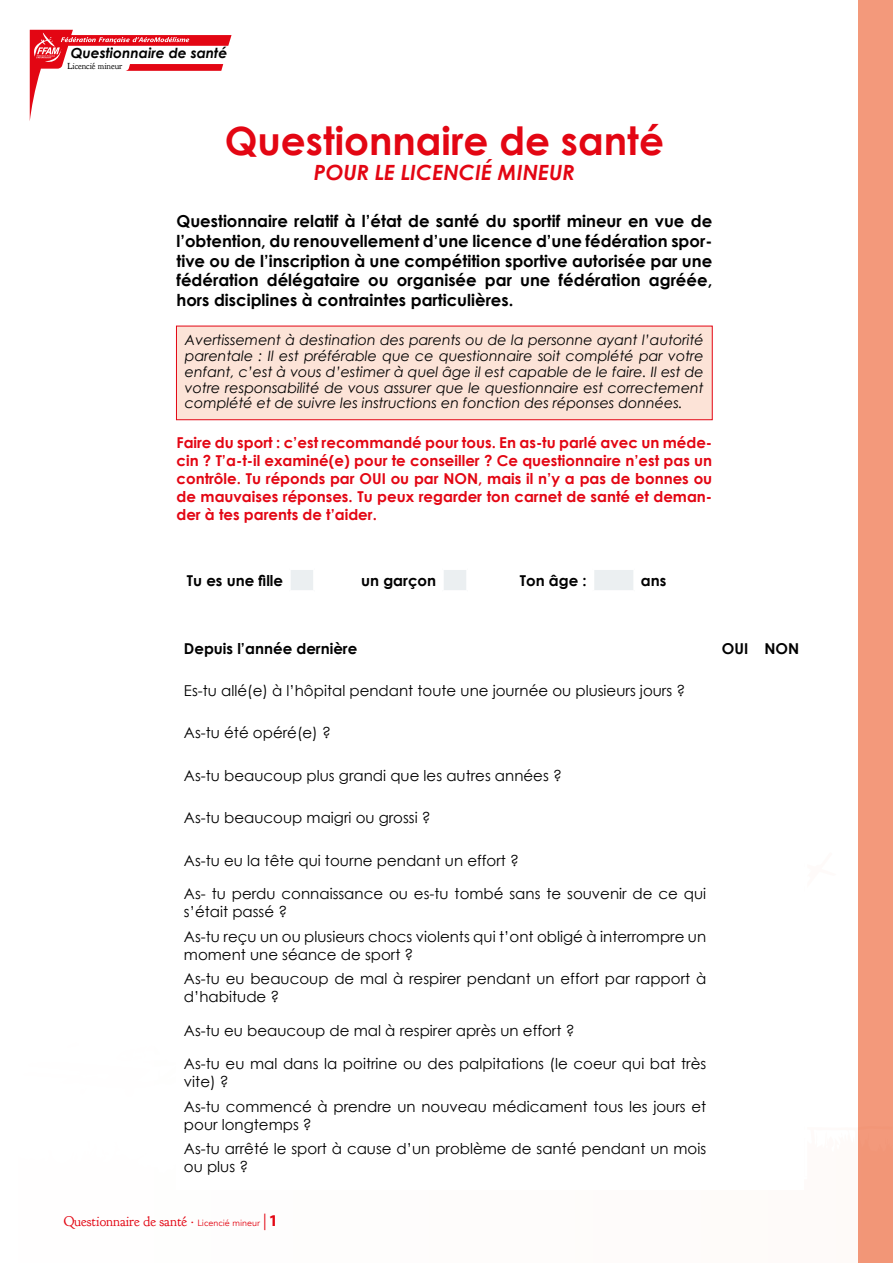
<style>
.page{position:relative;width:893px;height:1263px;background:#fff}
.page>*{position:absolute;margin:0;border:0;box-sizing:border-box;transform-origin:0 0}
.t1{font:700 39px "Century Gothic";color:#e30613}
.t2{font:italic 700 21px "Century Gothic";color:#e30613}
.t3{font:700 16.5px/19.8px "Century Gothic";color:#000;text-align:justify}
.t4{font:15px/18px "Century Gothic";color:#000}
.t5{font:700 15px/18px "Century Gothic";color:#e30613;text-align:justify}
.t6{font:700 15px "Century Gothic";color:#000}
.t7{font:italic 14.25px/15.8px "Century Gothic";color:#000;text-align:justify}
.t8{font:13.95px "Goudy Bookletter 1911";color:#e30613}
.t9{font:italic 700 13.95px "Century Gothic";color:#000}
.t10{font:9px "Goudy Bookletter 1911";color:#000}
.s1{font-family:"Avenir";font-size:9px}
.s2{font-family:"Myriad Pro";font-style:italic;font-stretch:condensed;font-size:16.5px}
.s3{font-family:"Myriad Pro";font-weight:700;font-size:16.5px}
</style>
<div class="page">
<svg style="left:30px;top:30px;width:202px;height:89px"></svg>
<div style="left:859px;top:0;width:34px;height:1263px;background:#f3997b"></div>
<div style="left:176px;top:326px;width:537px;height:94px;background:#fce3d7;border:1px solid #e30613"></div>
<svg style="left:291px;top:570px;width:342px;height:20px"></svg>
<hr style="left:313px;top:570px;width:3px;height:20px;background:#fff">
<hr style="left:441px;top:570px;width:3px;height:20px;background:#fff">
<hr style="left:466px;top:570px;width:3px;height:20px;background:#fff">
<hr style="left:591px;top:570px;width:3px;height:20px;background:#fff">
<p class="t9" style="left:71px;top:44px;width:158px">Questionnaire de santé</p>
<p class="t10" style="left:67px;top:60px;width:57px">Licencié mineur</p>
<h1 class="t1" style="left:225px;top:116px;width:441px">Questionnaire de santé</h1>
<h2 class="t2" style="left:314px;top:159px;width:262px">POUR LE LICENCIÉ MINEUR</h2>
<p class="t3" style="left:176px;top:211px;width:537px">Questionnaire relatif à l’état de santé du sportif mineur en vue de l’obtention, du renouvellement d’une licence d’une fédération spor&shy;tive ou de l’inscription à une compétition sportive autorisée par une fédération délégataire ou organisée par une fédération agréée, hors disciplines à contraintes particulières.</p>
<p class="t7" style="left:185px;top:332px;width:520px">Avertissement à destination des parents ou de la personne ayant l’autorité parentale : Il est préférable que ce questionnaire soit complété par votre enfant, c’est à vous d’estimer à quel âge il est capable de le faire. Il est de votre responsabilité de vous assurer que le questionnaire est correctement complété et de suivre les instructions en fonction des réponses données.</p>
<p class="t5" style="left:176px;top:433px;width:537px">Faire du sport : c’est recommandé pour tous. En as-tu parlé avec un méde&shy;cin ? T’a-t-il examiné(e) pour te conseiller ? Ce questionnaire n’est pas un contrôle. Tu réponds par OUI ou par NON, mais il n’y a pas de bonnes ou de mauvaises réponses. Tu peux regarder ton carnet de santé et deman&shy;der à tes parents de t’aider.</p>
<p class="t6" style="left:187px;top:571px;width:98px">Tu es une fille</p>
<p class="t6" style="left:361px;top:571px;width:76px">un garçon</p>
<p class="t6" style="left:520px;top:571px;width:68px">Ton âge :</p>
<p class="t6" style="left:641px;top:571px;width:27px">ans</p>
<p class="t6" style="left:184px;top:639px;width:175px">Depuis l’année dernière</p>
<p class="t6" style="left:722px;top:639px;width:79px">OUI NON</p>
<p class="t4" style="left:184px;top:681px;width:503px">Es-tu allé(e) à l’hôpital pendant toute une journée ou plusieurs jours ?</p>
<p class="t4" style="left:184px;top:723px;width:148px">As-tu été opéré(e) ?</p>
<p class="t4" style="left:184px;top:766px;width:379px">As-tu beaucoup plus grandi que les autres années ?</p>
<p class="t4" style="left:184px;top:809px;width:248px">As-tu beaucoup maigri ou grossi ?</p>
<p class="t4" style="left:184px;top:851px;width:337px">As-tu eu la tête qui tourne pendant un effort ?</p>
<p class="t4" style="left:184px;top:885px;width:524px">As- tu perdu connaissance ou es-tu tombé sans te souvenir de ce qui s’était passé ?</p>
<p class="t4" style="left:184px;top:927px;width:524px">As-tu reçu un ou plusieurs chocs violents qui t’ont obligé à interrompre un moment une séance de sport ?</p>
<p class="t4" style="left:184px;top:970px;width:524px">As-tu eu beaucoup de mal à respirer pendant un effort par rapport à d’habitude ?</p>
<p class="t4" style="left:184px;top:1021px;width:392px">As-tu eu beaucoup de mal à respirer après un effort ?</p>
<p class="t4" style="left:184px;top:1055px;width:524px">As-tu eu mal dans la poitrine ou des palpitations (le coeur qui bat très vite) ?</p>
<p class="t4" style="left:184px;top:1097px;width:524px">As-tu commencé à prendre un nouveau médicament tous les jours et pour longtemps ?</p>
<p class="t4" style="left:184px;top:1139px;width:524px">As-tu arrêté le sport à cause d’un problème de santé pendant un mois ou plus ?</p>
<p class="t8" style="left:64px;top:1212px;width:216px">Questionnaire de santé · <span class="s1">Licencié mineur</span> <span class="s2">|</span> <span class="s3">1</span></p>
</div>
